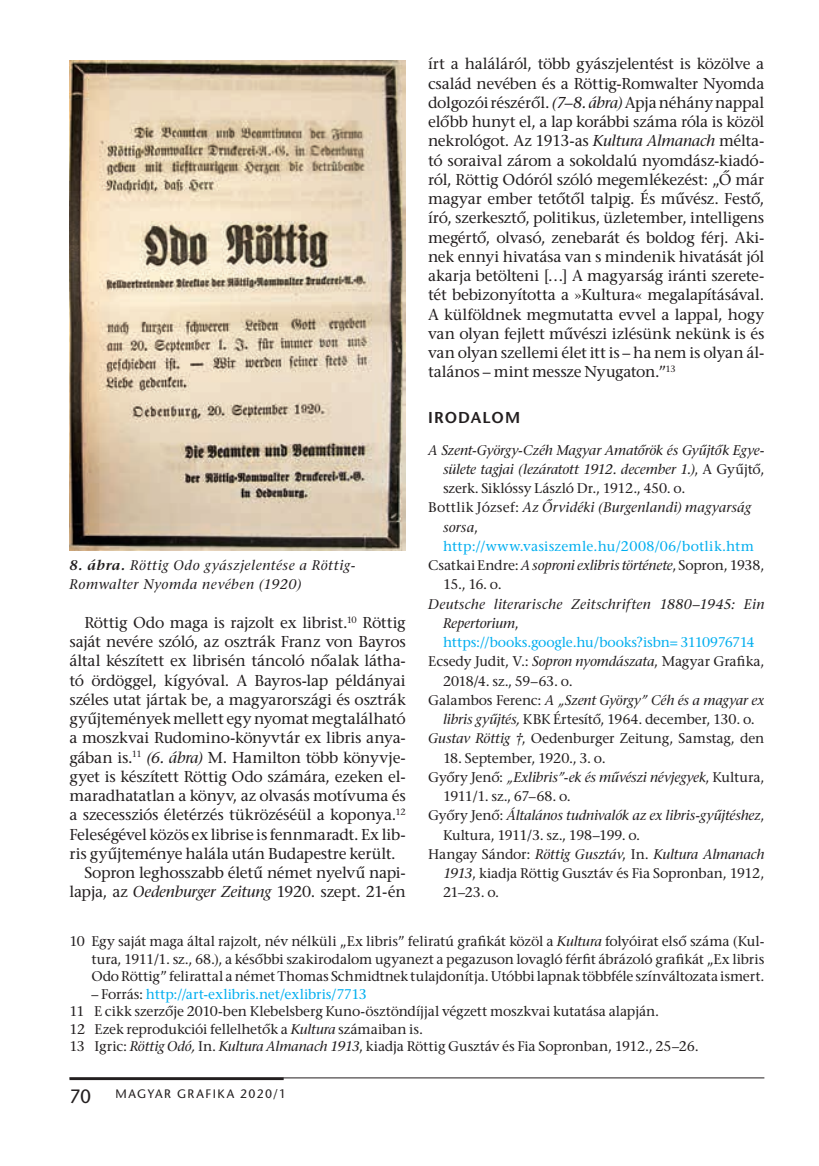
<style>
.page{position:relative;width:819px;height:1166px;background:#fff}
.page>*{position:absolute;margin:0;border:0;box-sizing:border-box;transform-origin:0 0}
.t1{font:19.25px "ITC Stone Sans";color:#231f20}
.t2{font:15.75px/19.2px "ITC Stone Serif";letter-spacing:-.015em;color:#231f20;text-align:justify}
.t3{font:600 15.75px "ITC Stone Sans";letter-spacing:.07em;color:#231f20}
.t4{font:14px/17.5px "ITC Stone Serif";letter-spacing:-.01em;color:#231f20;text-align:justify}
.t5{font:italic 14px "ITC Stone Serif";letter-spacing:-.005em;color:#231f20}
.t6{font:italic 14px/19.2px "ITC Stone Serif";letter-spacing:.04em;color:#231f20}
.t7{font:italic 14px "ITC Stone Serif";letter-spacing:.02em;color:#231f20}
.t8{font:14px "ITC Stone Serif";letter-spacing:-.02em;color:#00aeef}
.t9{font:14px "ITC Stone Serif";letter-spacing:.02em;color:#00aeef}
.t10{font:14px "ITC Stone Serif";letter-spacing:-.045em;color:#231f20}
.t11{font:12.25px "ITC Stone Sans";letter-spacing:.12em;color:#231f20}
.s1{font-weight:600}
.s2{font-style:italic}
.s3{font-style:normal}
.s4{color:#00aeef}
</style>
<div class="page">
<hr style="left:69px;top:1077px;width:695px;height:1px;background:#231f20">
<hr style="left:69px;top:1077px;width:215px;height:3px;background:#231f20">
<img style="left:69px;top:60px;width:337px;height:491px">
<p class="t6" style="left:69px;top:557px;width:287px"><span class="s1">8. ábra.</span> Röttig Odo gyászjelentése a Röttig-<br>Romwalter Nyomda nevében (1920)</p>
<p class="t2" style="left:84px;top:615px;width:323px">Röttig Odo maga is rajzolt ex librist.<sup>10</sup> Röttig</p>
<p class="t2" style="left:69px;top:634px;width:338px">saját nevére szóló, az osztrák Franz von Bayros</p>
<p class="t2" style="left:69px;top:653px;width:338px">által készített ex librisén táncoló nőalak látha-</p>
<p class="t2" style="left:69px;top:673px;width:338px">tó ördöggel, kígyóval. A Bayros-lap példányai</p>
<p class="t2" style="left:69px;top:692px;width:338px">széles utat jártak be, a magyarországi és osztrák</p>
<p class="t2" style="left:69px;top:711px;width:338px">gyűjtemények mellett egy nyomat megtalálható</p>
<p class="t2" style="left:69px;top:730px;width:338px">a moszkvai Rudomino-könyvtár ex libris anya-</p>
<p class="t2" style="left:69px;top:750px;width:338px">gában is.<sup>11</sup> <span class="s2">(6. ábra)</span> M. Hamilton több könyvje-</p>
<p class="t2" style="left:69px;top:769px;width:338px">gyet is készített Röttig Odo számára, ezeken el-</p>
<p class="t2" style="left:69px;top:788px;width:338px">maradhatatlan a könyv, az olvasás motívuma és</p>
<p class="t2" style="left:69px;top:807px;width:338px">a szecessziós életérzés tükrözéséül a koponya.<sup>12</sup></p>
<p class="t2" style="left:69px;top:827px;width:338px">Feleségével közös ex librise is fennmaradt. Ex lib-</p>
<p class="t2" style="left:69px;top:846px;width:328px">ris gyűjteménye halála után Budapestre került.</p>
<p class="t2" style="left:84px;top:865px;width:323px">Sopron leghosszabb életű német nyelvű napi-</p>
<p class="t2" style="left:69px;top:884px;width:338px">lapja, az <span class="s2">Oedenburger Zeitung</span> 1920. szept. 21-én</p>
<p class="t2" style="left:428px;top:57px;width:338px">írt a haláláról, több gyászjelentést is közölve a család nevében és a Röttig-Romwalter Nyomda dolgozói részéről. <span class="s2">(7–8. ábra)</span> Apja néhány nappal előbb hunyt el, a lap korábbi száma róla is közöl nekrológot. Az 1913-as <span class="s2">Kultura Almanach</span> mélta&shy;tó soraival zárom a sokoldalú nyomdász-kiadó&shy;ról, Röttig Odóról szóló megemlékezést: „Ő már magyar ember tetőtől talpig. És művész. Festő, író, szerkesztő, politikus, üzletember, intelligens megértő, olvasó, zenebarát és boldog férj. Aki&shy;nek ennyi hivatása van s mindenik hivatását jól akarja betölteni […] A magyarság iránti szerete&shy;tét bebizonyította a »Kultura« megalapításával.<br>A külföldnek megmutatta evvel a lappal, hogy van olyan fejlett művészi izlésünk nekünk is és van olyan szellemi élet itt is – ha nem is olyan ál&shy;talános – mint messze Nyugaton.”<sup>13</sup></p>
<p class="t3" style="left:428px;top:409px;width:94px">IRODALOM</p>
<p class="t5" style="left:428px;top:442px;width:338px">A Szent-György-Czéh Magyar Amatőrök és Gyűjtők Egye-</p>
<p class="t5" style="left:443px;top:461px;width:323px">sülete tagjai (lezáratott 1912. december 1.)<span class="s3">, A Gyűjtő,</span></p>
<p class="t4" style="left:443px;top:481px;width:244px">szerk. Siklóssy László Dr., 1912., 450. o.</p>
<p class="t5" style="left:428px;top:500px;width:324px"><span class="s3">Bottlik József:</span> Az Őrvidéki (Burgenlandi) magyarság</p>
<p class="t5" style="left:443px;top:519px;width:37px">sorsa<span class="s3">,</span></p>
<p class="t9" style="left:443px;top:538px;width:312px">http://www.vasiszemle.hu/2008/06/botlik.htm</p>
<p class="t4" style="left:428px;top:558px;width:338px">Csatkai Endre: <span class="s2">A soproni exlibris története</span>, Sopron, 1938,</p>
<p class="t4" style="left:443px;top:578px;width:60px">15., 16. o.</p>
<p class="t7" style="left:428px;top:596px;width:338px">Deutsche literarische Zeitschriften 1880–1945: Ein</p>
<p class="t5" style="left:443px;top:615px;width:77px">Repertorium<span class="s3">,</span></p>
<p class="t8" style="left:443px;top:635px;width:313px">https://books.google.hu/books?isbn= 3110976714</p>
<p class="t4" style="left:428px;top:655px;width:338px">Ecsedy Judit, V.: <span class="s2">Sopron nyomdászata</span>, Magyar Grafika,</p>
<p class="t4" style="left:443px;top:674px;width:131px">2018/4. sz., 59–63. o.</p>
<p class="t5" style="left:428px;top:692px;width:338px"><span class="s3">Galambos Ferenc:</span> A „Szent György” Céh és a magyar ex</p>
<p class="t4" style="left:443px;top:712px;width:313px"><span class="s2">libris gyűjtés,</span> KBK Értesítő, 1964. december, 130. o.</p>
<p class="t4" style="left:428px;top:732px;width:338px"><span class="s2">Gustav Röttig †</span>, Oedenburger Zeitung, Samstag, den</p>
<p class="t4" style="left:443px;top:751px;width:164px">18. September, 1920., 3. o.</p>
<p class="t5" style="left:428px;top:769px;width:338px"><span class="s3">Győry Jenő:</span> „Exlibris”-ek és művészi névjegyek<span class="s3">, Kultura,</span></p>
<p class="t10" style="left:443px;top:789px;width:129px">1911/1. sz., 67–68. o.</p>
<p class="t5" style="left:428px;top:808px;width:338px"><span class="s3">Győry Jenő:</span> Általános tudnivalók az ex libris-gyűjtéshez<span class="s3">,</span></p>
<p class="t4" style="left:443px;top:828px;width:199px">Kultura, 1911/3. sz., 198–199. o.</p>
<p class="t5" style="left:428px;top:846px;width:338px"><span class="s3">Hangay Sándor:</span> Röttig Gusztáv<span class="s3">, In.</span> Kultura Almanach</p>
<p class="t4" style="left:443px;top:866px;width:323px"><span class="s2">1913</span>, kiadja Röttig Gusztáv és Fia Sopronban, 1912,</p>
<p class="t4" style="left:443px;top:886px;width:58px">21–23. o.</p>
<p class="t4" style="left:91px;top:935px;width:674px;text-indent:-22px">10 Egy saját maga által rajzolt, név nélküli „Ex libris” feliratú grafikát közöl a <span class="s2">Kultura</span> folyóirat első száma (Kul&shy;tura, 1911/1. sz., 68.), a későbbi szakirodalom ugyanezt a pegazuson lovagló férfit ábrázoló grafikát „Ex libris Odo Röttig” felirattal a német Thomas Schmidtnek tulajdonítja. Utóbbi lapnak többféle színváltozata ismert.</p>
<p class="t4" style="left:69px;top:987px;width:631px;text-align:left;text-indent:22px">– Forrás: <span class="s4">http://art-exlibris.net/exlibris/7713<br></span>11 E cikk szerzője 2010-ben Klebelsberg Kuno-ösztöndíjjal végzett moszkvai kutatása alapján.<br>12 Ezek reprodukciói fellelhetők a <span class="s2">Kultura</span> számaiban is.<br>13 Igric: <span class="s2">Röttig Odó,</span> In. <span class="s2">Kultura Almanach 1913</span>, kiadja Röttig Gusztáv és Fia Sopronban, 1912., 25–26.</p>
<p class="t1" style="left:69px;top:1085px;width:23px">70</p>
<p class="t11" style="left:115px;top:1087px;width:172px">MAGYAR GRAFIKA 2020/1</p>
</div>
